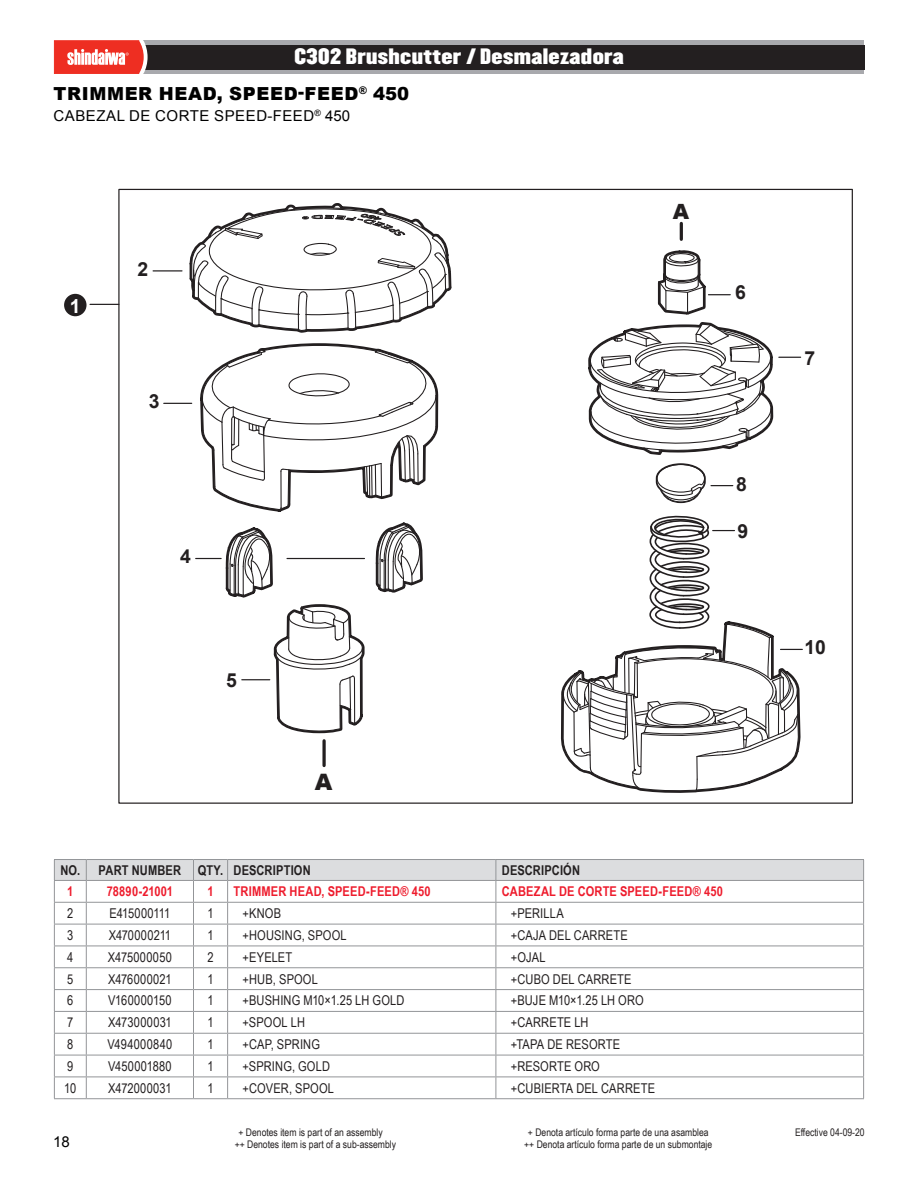
<style>
.page{position:relative;width:918px;height:1188px;background:#fff}
.page>*{position:absolute;margin:0;border:0;box-sizing:border-box;transform-origin:0 0}
.t1{font:900 22.65px "Arial";color:#231f20}
.t2{font:900 21px "Arial";color:#231f20}
.t3{font:19.5px "Champion HTF Middleweight";letter-spacing:.02em;color:#fff}
.t4{font:700 19.35px "Arial";color:#231f20}
.t5{font:700 19.35px "Arial";color:#fff}
.t6{font:900 18px "Arial";letter-spacing:.035em;color:#000}
.t7{font:15px "Arial";letter-spacing:.035em;color:#000}
.t8{font:13.5px "Arial Narrow";letter-spacing:.01em;color:#231f20}
.t9{font:700 13.5px "Arial Narrow";letter-spacing:.015em;color:#ee1b2c}
.t10{font:700 13.5px "Arial Narrow";letter-spacing:.01em;color:#231f20}
.t11{font:13.5px "Arial Narrow";letter-spacing:-.015em;color:#231f20}
.t12{font:10.5px "Arial Narrow";color:#231f20}
</style>
<div class="page">
<div style="left:143px;top:41px;width:721px;height:33px;background:#a8a9ad"></div>
<div style="left:145px;top:45px;width:719px;height:24px;background:#231f20"></div>
<svg style="left:54px;top:40px;width:94px;height:34px;background:#ef6158"></svg>
<svg style="left:274px;top:511px;width:149px;height:82px"></svg>
<svg style="left:187px;top:188px;width:267px;height:319px"></svg>
<svg style="left:190px;top:204px;width:260px;height:127px"></svg>
<div style="left:64px;top:294px;width:23px;height:22px;background:#231f20;border-radius:50%"></div>
<hr style="left:153px;top:270px;width:29px;height:2px;background:#231f20">
<svg style="left:90px;top:304px;width:28px;height:1px"></svg>
<svg style="left:561px;top:515px;width:241px;height:277px"></svg>
<svg style="left:164px;top:403px;width:28px;height:1px"></svg>
<svg style="left:196px;top:523px;width:171px;height:244px"></svg>
<svg style="left:588px;top:221px;width:213px;height:283px"></svg>
<hr style="left:54px;top:859px;width:32px;height:1px;background:#939598">
<hr style="left:86px;top:859px;width:107px;height:1px;background:#939598">
<hr style="left:194px;top:859px;width:34px;height:1px;background:#939598">
<hr style="left:228px;top:859px;width:268px;height:1px;background:#939598">
<hr style="left:496px;top:859px;width:368px;height:1px;background:#939598">
<hr style="left:54px;top:1098px;width:32px;height:1px;background:#939598">
<hr style="left:86px;top:1098px;width:107px;height:1px;background:#939598">
<hr style="left:194px;top:1098px;width:34px;height:1px;background:#939598">
<hr style="left:228px;top:1098px;width:268px;height:1px;background:#939598">
<hr style="left:496px;top:1098px;width:368px;height:1px;background:#939598">
<svg style="left:54px;top:860px;width:810px;height:238px"></svg>
<h3 class="t3" style="left:295px;top:44px;width:331px">C302 Brushcutter / Desmalezadora</h3>
<h3 class="t6" style="left:54px;top:80px;width:357px">TRIMMER HEAD, SPEED-FEED<sup>®</sup> 450</h3>
<p class="t7" style="left:54px;top:105px;width:298px">CABEZAL DE CORTE SPEED-FEED<sup>®</sup> 450</p>
<h3 class="t5" style="left:70px;top:292px;width:12px">1</h3>
<h3 class="t4" style="left:137px;top:256px;width:12px">2</h3>
<h3 class="t4" style="left:149px;top:388px;width:12px">3</h3>
<h3 class="t4" style="left:180px;top:543px;width:12px">4</h3>
<h2 class="t2" style="left:673px;top:196px;width:18px">A</h2>
<h3 class="t4" style="left:735px;top:279px;width:12px">6</h3>
<h3 class="t4" style="left:736px;top:470px;width:12px">8</h3>
<h3 class="t4" style="left:738px;top:517px;width:12px">9</h3>
<h3 class="t4" style="left:226px;top:666px;width:12px">5</h3>
<h1 class="t1" style="left:315px;top:766px;width:19px">A</h1>
<p class="t10" style="left:60px;top:860px;width:252px">NO. PART NUMBER QTY. DESCRIPTION</p>
<p class="t10" style="left:502px;top:860px;width:80px">DESCRIPCIÓN</p>
<p class="t9" style="left:67px;top:881px;width:8px">1</p>
<p class="t9" style="left:107px;top:881px;width:68px">78890-21001</p>
<p class="t9" style="left:207px;top:881px;width:8px">1</p>
<p class="t9" style="left:234px;top:881px;width:199px">TRIMMER HEAD, SPEED-FEED® 450</p>
<p class="t9" style="left:502px;top:881px;width:223px">CABEZAL DE CORTE SPEED-FEED® 450</p>
<p class="t8" style="left:67px;top:903px;width:8px">2</p>
<p class="t11" style="left:110px;top:903px;width:62px">E415000111</p>
<p class="t8" style="left:207px;top:903px;width:8px">1</p>
<p class="t8" style="left:243px;top:903px;width:40px">+KNOB</p>
<p class="t8" style="left:511px;top:903px;width:54px">+PERILLA</p>
<p class="t8" style="left:67px;top:925px;width:8px">3</p>
<p class="t8" style="left:109px;top:925px;width:64px">X470000211</p>
<p class="t8" style="left:207px;top:925px;width:8px">1</p>
<p class="t8" style="left:243px;top:925px;width:106px">+HOUSING, SPOOL</p>
<p class="t8" style="left:511px;top:925px;width:118px">+CAJA DEL CARRETE</p>
<p class="t8" style="left:67px;top:947px;width:8px">4</p>
<p class="t8" style="left:108px;top:947px;width:66px">X475000050</p>
<p class="t8" style="left:207px;top:947px;width:8px">2</p>
<p class="t8" style="left:243px;top:947px;width:51px">+EYELET</p>
<p class="t8" style="left:511px;top:947px;width:36px">+OJAL</p>
<p class="t8" style="left:67px;top:969px;width:8px">5</p>
<p class="t8" style="left:108px;top:969px;width:65px">X476000021</p>
<p class="t8" style="left:207px;top:969px;width:8px">1</p>
<p class="t8" style="left:243px;top:969px;width:77px">+HUB, SPOOL</p>
<p class="t8" style="left:511px;top:969px;width:122px">+CUBO DEL CARRETE</p>
<p class="t8" style="left:67px;top:991px;width:8px">6</p>
<p class="t8" style="left:108px;top:991px;width:65px">V160000150</p>
<p class="t8" style="left:207px;top:991px;width:8px">1</p>
<p class="t8" style="left:243px;top:991px;width:163px">+BUSHING M10×1.25 LH GOLD</p>
<p class="t8" style="left:511px;top:991px;width:134px">+BUJE M10×1.25 LH ORO</p>
<p class="t8" style="left:67px;top:1013px;width:8px">7</p>
<p class="t8" style="left:108px;top:1013px;width:65px">X473000031</p>
<p class="t8" style="left:207px;top:1013px;width:8px">1</p>
<p class="t8" style="left:243px;top:1013px;width:64px">+SPOOL LH</p>
<p class="t8" style="left:511px;top:1013px;width:79px">+CARRETE LH</p>
<p class="t8" style="left:67px;top:1034px;width:8px">8</p>
<p class="t8" style="left:108px;top:1034px;width:66px">V494000840</p>
<p class="t8" style="left:207px;top:1034px;width:8px">1</p>
<p class="t8" style="left:243px;top:1034px;width:79px">+CAP, SPRING</p>
<p class="t8" style="left:511px;top:1034px;width:111px">+TAPA DE RESORTE</p>
<p class="t8" style="left:67px;top:1056px;width:8px">9</p>
<p class="t8" style="left:108px;top:1056px;width:65px">V450001880</p>
<p class="t8" style="left:207px;top:1056px;width:8px">1</p>
<p class="t8" style="left:243px;top:1056px;width:89px">+SPRING, GOLD</p>
<p class="t8" style="left:511px;top:1056px;width:91px">+RESORTE ORO</p>
<p class="t8" style="left:64px;top:1078px;width:14px">10</p>
<p class="t8" style="left:108px;top:1078px;width:65px">X472000031</p>
<p class="t8" style="left:207px;top:1078px;width:8px">1</p>
<p class="t8" style="left:243px;top:1078px;width:93px">+COVER, SPOOL</p>
<p class="t8" style="left:511px;top:1078px;width:146px">+CUBIERTA DEL CARRETE</p>
<p class="t7" style="left:53px;top:1132px;width:18px">18</p>
<p class="t12" style="left:238px;top:1124px;width:146px">+ Denotes item is part of an assembly</p>
<p class="t12" style="left:528px;top:1124px;width:182px">+ Denota artículo forma parte de una asamblea</p>
<p class="t12" style="left:235px;top:1136px;width:163px">++ Denotes item is part of a sub-assembly</p>
<p class="t12" style="left:524px;top:1136px;width:190px">++ Denota artículo forma parte de un submontaje</p>
<h3 class="t4" style="left:805px;top:344px;width:12px">7</h3>
<h3 class="t4" style="left:804px;top:633px;width:23px">10</h3>
<p class="t12" style="left:795px;top:1124px;width:71px">Effective 04-09-20</p>
</div>
